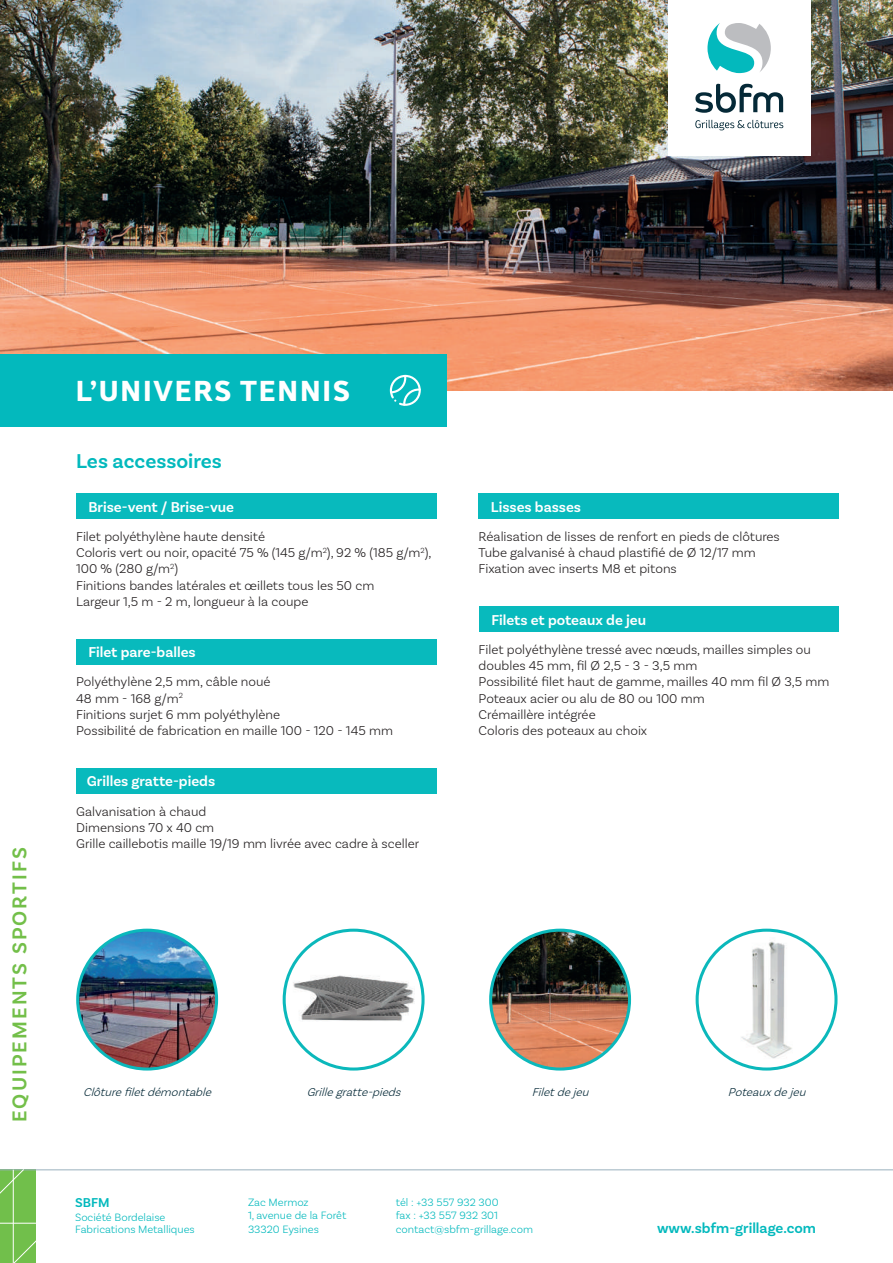
<style>
.page{position:relative;width:893px;height:1263px;background:#fff}
.page>*{position:absolute;margin:0;border:0;box-sizing:border-box;transform-origin:0 0}
.t1{font:800 27px "Bw Helder W2";letter-spacing:.07em;color:#fff}
.t2{font:600 21px "Basic Sans";letter-spacing:.1em;color:#73bf49}
.t3{font:600 21px "Basic Sans";color:#03b9bd}
.t4{font:600 15px "Basic Sans";color:#fff}
.t5{font:600 15px "Basic Sans";color:#03b9bd}
.t6{font:300 13.5px/16.2px "Basic Sans";color:#231f20}
.t7{font:600 13.5px "Basic Sans";color:#03b9bd}
.t8{font:italic 300 12px "Basic Sans";color:#052937}
.t9{font:300 11.25px/13.5px "Basic Sans";color:#03b9bd}
</style>
<div class="page">
<img style="left:0;top:0;width:893px;height:390px">
<div style="left:0;top:1170px;width:36px;height:93px;background:#71bf4b"></div>
<hr style="left:0;top:1169px;width:893px;height:1px;background:#99b1bd">
<hr style="left:13px;top:1170px;width:1px;height:93px;background:#fff">
<hr style="left:0;top:1223px;width:37px;height:1px;background:#fff">
<svg style="left:0;top:1169px;width:24px;height:44px"></svg>
<svg style="left:12px;top:1233px;width:24px;height:30px"></svg>
<div style="left:0;top:354px;width:446px;height:72px;background:#03b9bd"></div>
<div style="left:76px;top:493px;width:361px;height:26px;background:#08babd"></div>
<div style="left:76px;top:639px;width:361px;height:25px;background:#08babd"></div>
<div style="left:76px;top:768px;width:361px;height:25px;background:#08babd"></div>
<div style="left:479px;top:493px;width:360px;height:26px;background:#08babd"></div>
<div style="left:479px;top:606px;width:359px;height:26px;background:#08babd"></div>
<img style="left:491px;top:930px;width:138px;height:139px;border-radius:69px">
<div style="left:489px;top:929px;width:142px;height:141px;border:3px solid #0bb8bb;border-radius:50%"></div>
<img style="left:78px;top:930px;width:139px;height:139px;border-radius:69px">
<div style="left:76px;top:929px;width:142px;height:141px;border:3px solid #0bb8bb;border-radius:50%"></div>
<svg style="left:283px;top:929px;width:142px;height:141px"></svg>
<img style="left:741px;top:941px;width:51px;height:118px">
<div style="left:696px;top:929px;width:141px;height:141px;border:3px solid #0bb8bb;border-radius:50%"></div>
<div style="left:669px;top:0;width:142px;height:156px;background:#fff"></div>
<svg style="left:695px;top:84px;width:88px;height:29px"></svg>
<svg style="left:707px;top:23px;width:64px;height:50px"></svg>
<svg style="left:695px;top:120px;width:88px;height:10px"></svg>
<svg style="left:390px;top:375px;width:31px;height:31px"></svg>
<h2 class="t2" style="left:7px;top:1122px;width:276px;rotate:-90deg">EQUIPEMENTS SPORTIFS</h2>
<h1 class="t1" style="left:76px;top:374px;width:276px">L’UNIVERS TENNIS</h1>
<h2 class="t3" style="left:76px;top:448px;width:147px">Les accessoires</h2>
<p class="t4" style="left:88px;top:498px;width:147px">Brise-vent / Brise-vue</p>
<p class="t6" style="left:76px;top:528px;width:357px">Filet polyéthylène haute densité<br>Coloris vert ou noir, opacité 75 % (145 g/m<sup>2</sup>), 92 % (185 g/m<sup>2</sup>), 100 % (280 g/m<sup>2</sup>)<br>Finitions bandes latérales et œillets tous les 50 cm<br>Largeur 1,5 m - 2 m, longueur à la coupe</p>
<p class="t4" style="left:88px;top:643px;width:109px">Filet pare-balles</p>
<p class="t6" style="left:76px;top:674px;width:318px">Polyéthylène 2,5 mm, câble noué<br>48 mm - 168 g/m<sup>2<br></sup>Finitions surjet 6 mm polyéthylène<br>Possibilité de fabrication en maille 100 - 120 - 145 mm</p>
<p class="t4" style="left:87px;top:772px;width:130px">Grilles gratte-pieds</p>
<p class="t6" style="left:76px;top:803px;width:345px">Galvanisation à chaud<br>Dimensions 70 x 40 cm<br>Grille caillebotis maille 19/19 mm livrée avec cadre à sceller</p>
<p class="t4" style="left:491px;top:498px;width:92px">Lisses basses</p>
<p class="t6" style="left:479px;top:528px;width:303px">Réalisation de lisses de renfort en pieds de clôtures<br>Tube galvanisé à chaud plastifié de Ø 12/17 mm<br>Fixation avec inserts M8 et pitons</p>
<p class="t4" style="left:491px;top:611px;width:156px">Filets et poteaux de jeu</p>
<p class="t6" style="left:479px;top:641px;width:352px">Filet polyéthylène tressé avec nœuds, mailles simples ou doubles 45 mm, fil Ø 2,5 - 3 - 3,5 mm<br>Possibilité filet haut de gamme, mailles 40 mm fil Ø 3,5 mm Poteaux acier ou alu de 80 ou 100 mm<br>Crémaillère intégrée<br>Coloris des poteaux au choix</p>
<p class="t8" style="left:83px;top:1085px;width:133px">Clôturefiletdémontable</p>
<p class="t8" style="left:307px;top:1085px;width:99px">Grillegratte-pieds</p>
<p class="t8" style="left:532px;top:1085px;width:62px">Filetdejeu</p>
<p class="t8" style="left:728px;top:1085px;width:83px">Poteauxdejeu</p>
<p class="t7" style="left:75px;top:1195px;width:36px">SBFM</p>
<p class="t9" style="left:75px;top:1211px;width:121px;line-height:12px">Société Bordelaise<br>Fabrications Metalliques</p>
<p class="t9" style="left:248px;top:1195px;width:100px">Zac Mermoz<br>1, avenue de la Forêt<br>33320 Eysines</p>
<p class="t9" style="left:396px;top:1195px;width:139px">tél : +33 557 932 300<br>fax : +33 557 932 301 contact@sbfm-grillage.com</p>
<p class="t5" style="left:657px;top:1219px;width:160px">www.sbfm-grillage.com</p>
</div>
